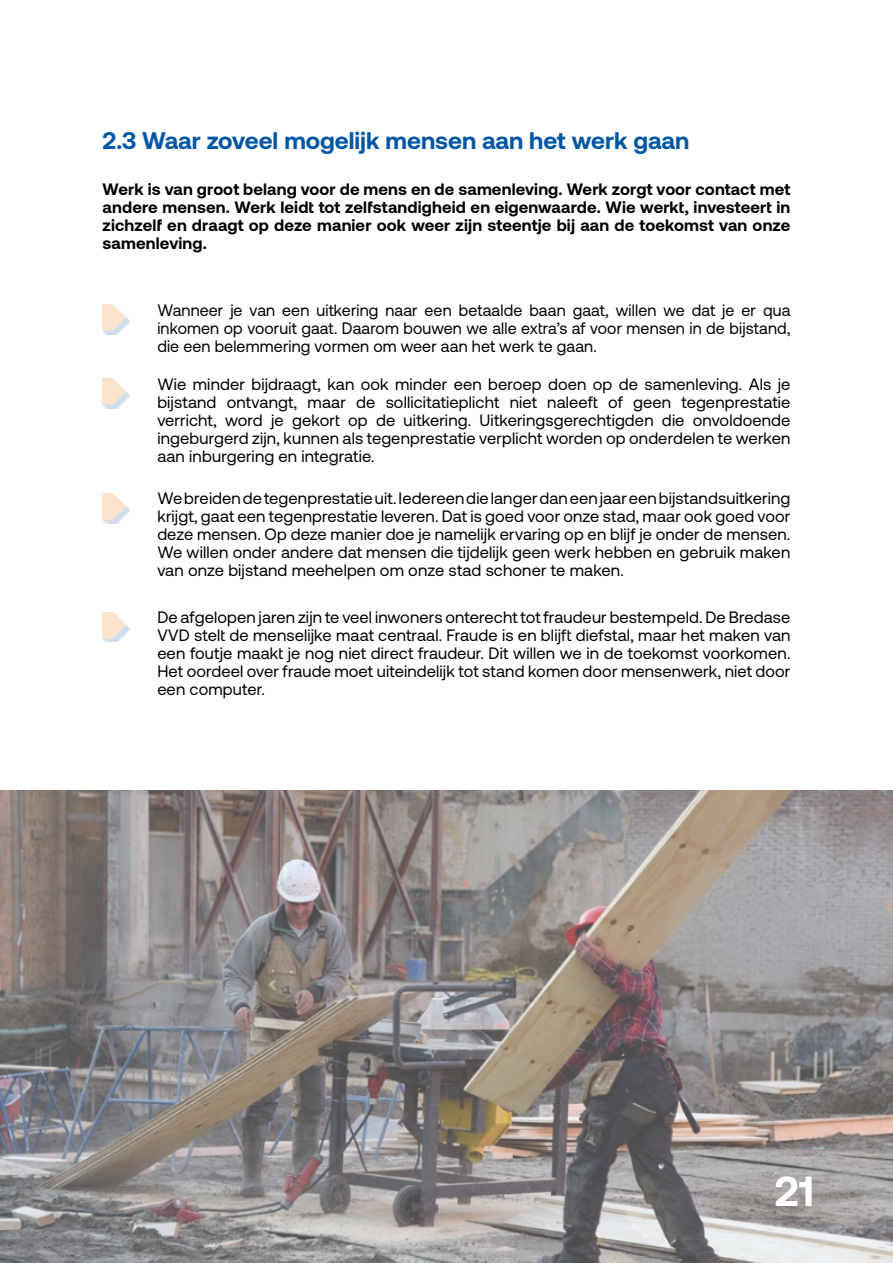
<style>
.page{position:relative;width:893px;height:1263px;background:#fff}
.page>*{position:absolute;margin:0;border:0;box-sizing:border-box;transform-origin:0 0}
.t1{font:700 42px "Aeonik Pro";color:#fff}
.t2{font:700 24px "Aeonik";color:#0056a4}
.t3{font:16.5px/18px "Aeonik";letter-spacing:.01em;color:#000;text-align:justify}
.t4{font:700 16.5px/18px "Aeonik";letter-spacing:.01em;color:#000;text-align:justify}
</style>
<div class="page">
<img style="left:103px;top:378px;width:26px;height:30px">
<img style="left:103px;top:494px;width:26px;height:29px">
<img style="left:103px;top:612px;width:26px;height:30px">
<img style="left:103px;top:305px;width:26px;height:29px">
<img style="left:0;top:791px;width:893px;height:472px">
<h2 class="t2" style="left:103px;top:126px;width:588px">2.3 Waar zoveel mogelijk mensen aan het werk gaan</h2>
<p class="t4" style="left:103px;top:180px;width:689px">Werk is van groot belang voor de mens en de samenleving. Werk zorgt voor contact met andere mensen. Werk leidt tot zelfstandigheid en eigenwaarde. Wie werkt, investeert in zichzelf en draagt op deze manier ook weer zijn steentje bij aan de toekomst van onze samenleving.</p>
<p class="t3" style="left:157px;top:301px;width:635px">Wanneer je van een uitkering naar een betaalde baan gaat, willen we dat je er qua inkomen op vooruit gaat. Daarom bouwen we alle extra’s af voor mensen in de bijstand, die een belemmering vormen om weer aan het werk te gaan.</p>
<p class="t3" style="left:157px;top:375px;width:635px">Wie minder bijdraagt, kan ook minder een beroep doen op de samenleving. Als je bijstand ontvangt, maar de sollicitatieplicht niet naleeft of geen tegenprestatie verricht, word je gekort op de uitkering. Uitkeringsgerechtigden die onvoldoende ingeburgerd zijn, kunnen als tegenprestatie verplicht worden op onderdelen te werken aan inburgering en integratie.</p>
<p class="t3" style="left:157px;top:490px;width:635px">We breiden de tegenprestatie uit. Iedereen die langer dan een jaar een bijstandsuitkering krijgt, gaat een tegenprestatie leveren. Dat is goed voor onze stad, maar ook goed voor deze mensen. Op deze manier doe je namelijk ervaring op en blijf je onder de mensen.<br>We willen onder andere dat mensen die tijdelijk geen werk hebben en gebruik maken van onze bijstand meehelpen om onze stad schoner te maken.</p>
<p class="t3" style="left:157px;top:608px;width:635px">De afgelopen jaren zijn te veel inwoners onterecht tot fraudeur bestempeld. De Bredase VVD stelt de menselijke maat centraal. Fraude is en blijft diefstal, maar het maken van een foutje maakt je nog niet direct fraudeur. Dit willen we in de toekomst voorkomen.<br>Het oordeel over fraude moet uiteindelijk tot stand komen door mensenwerk, niet door een computer.</p>
<h1 class="t1" style="left:775px;top:1168px;width:41px">21</h1>
</div>
